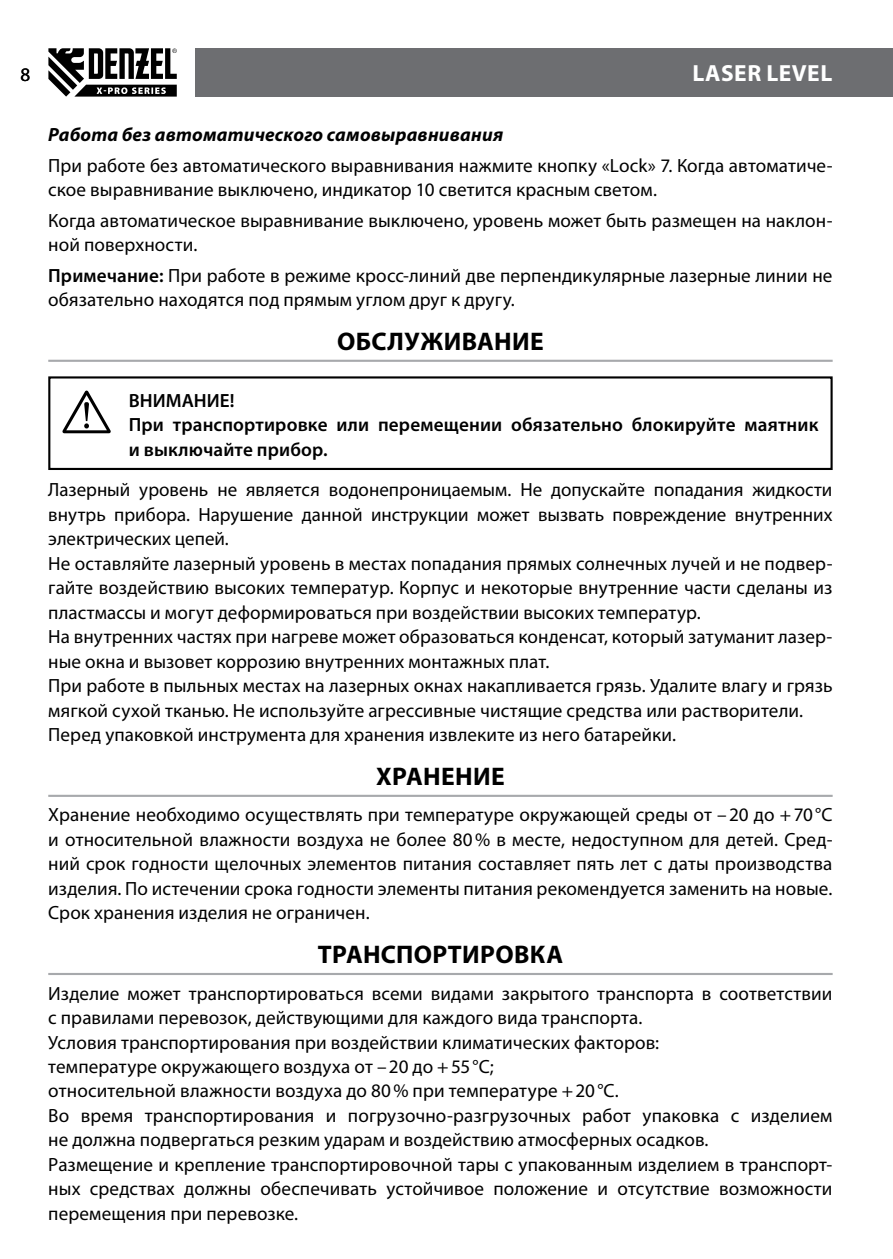
<style>
.page{position:relative;width:893px;height:1259px;background:#fff}
.page>*{position:absolute;margin:0;border:0;box-sizing:border-box;transform-origin:0 0}
.t1{font:700 25.5px "Myriad Pro";letter-spacing:.01em;color:#000}
.t2{font:700 23.4px "Myriad Pro";letter-spacing:.025em;color:#fff}
.t3{font:19.2px/24.6px "Myriad Pro";letter-spacing:.005em;color:#000}
.t4{font:600 19.2px/24.6px "Myriad Pro";letter-spacing:.005em;color:#000}
.t5{font:italic 700 19.2px "Myriad Pro";letter-spacing:.01em;color:#000}
.s1{font-weight:600}
</style>
<div class="page">
<div style="left:195px;top:48px;width:698px;height:49px;background:#6d6e71"></div>
<svg style="left:48px;top:48px;width:129px;height:49px"></svg>
<hr style="left:48px;top:360px;width:785px;height:2px;background:#a7a9ac">
<hr style="left:48px;top:795px;width:785px;height:2px;background:#a7a9ac">
<hr style="left:48px;top:973px;width:785px;height:2px;background:#a7a9ac">
<svg style="left:62px;top:390px;width:49px;height:43px"></svg>
<div style="left:48px;top:376px;width:785px;height:94px;border:2px solid #000"></div>
<p class="t3" style="left:21px;top:62px;width:11px">8</p>
<p class="t2" style="left:692px;top:58px;width:142px">LASER LEVEL</p>
<p class="t5" style="left:48px;top:122px;width:456px">Работа без автоматического самовыравнивания</p>
<p class="t3" style="left:48px;top:153px;width:786px">При работе без автоматического выравнивания нажмите кнопку «Lock» 7. Когда автоматиче&shy;ское выравнивание выключено, индикатор 10 светится красным светом.</p>
<p class="t3" style="left:48px;top:208px;width:786px">Когда автоматическое выравнивание выключено, уровень может быть размещен на наклон&shy;ной поверхности.</p>
<p class="t3" style="left:48px;top:263px;width:786px"><span class="s1">Примечание:</span> При работе в режиме кросс-линий две перпендикулярные лазерные линии не обязательно находятся под прямым углом друг к другу.</p>
<h1 class="t1" style="left:337px;top:324px;width:208px">ОБСЛУЖИВАНИЕ</h1>
<p class="t4" style="left:129px;top:387px;width:691px">ВНИМАНИЕ!<br>При транспортировке или перемещении обязательно блокируйте маятник и выключайте прибор.</p>
<p class="t3" style="left:48px;top:477px;width:786px">Лазерный уровень не является водонепроницаемым. Не допускайте попадания жидкости внутрь прибора. Нарушение данной инструкции может вызвать повреждение внутренних электрических цепей.<br>Не оставляйте лазерный уровень в местах попадания прямых солнечных лучей и не подвер&shy;гайте воздействию высоких температур. Корпус и некоторые внутренние части сделаны из пластмассы и могут деформироваться при воздействии высоких температур.<br>На внутренних частях при нагреве может образоваться конденсат, который затуманит лазер&shy;ные окна и вызовет коррозию внутренних монтажных плат.<br>При работе в пыльных местах на лазерных окнах накапливается грязь. Удалите влагу и грязь мягкой сухой тканью. Не используйте агрессивные чистящие средства или растворители.<br>Перед упаковкой инструмента для хранения извлеките из него батарейки.</p>
<h1 class="t1" style="left:376px;top:759px;width:130px">ХРАНЕНИЕ</h1>
<p class="t3" style="left:48px;top:802px;width:786px;text-align:justify">Хранение необходимо осуществлять при температуре окружающей среды от – 20 до + 70 °С и относительной влажности воздуха не более 80 % в месте, недоступном для детей. Сред&shy;ний срок годности щелочных элементов питания составляет пять лет с даты производства изделия. По истечении срока годности элементы питания рекомендуется заменить на новые.<br>Срок хранения изделия не ограничен.</p>
<h1 class="t1" style="left:318px;top:937px;width:247px">ТРАНСПОРТИРОВКА</h1>
<p class="t3" style="left:48px;top:980px;width:786px">Изделие может транспортироваться всеми видами закрытого транспорта в соответствии с правилами перевозок, действующими для каждого вида транспорта.<br>Условия транспортирования при воздействии климатических факторов:<br>температуре окружающего воздуха от – 20 до + 55 °С;<br>относительной влажности воздуха до 80 % при температуре + 20 °С.<br>Во время транспортирования и погрузочно-разгрузочных работ упаковка с изделием не должна подвергаться резким ударам и воздействию атмосферных осадков.<br>Размещение и крепление транспортировочной тары с упакованным изделием в транспорт&shy;ных средствах должны обеспечивать устойчивое положение и отсутствие возможности перемещения при перевозке.</p>
</div>
